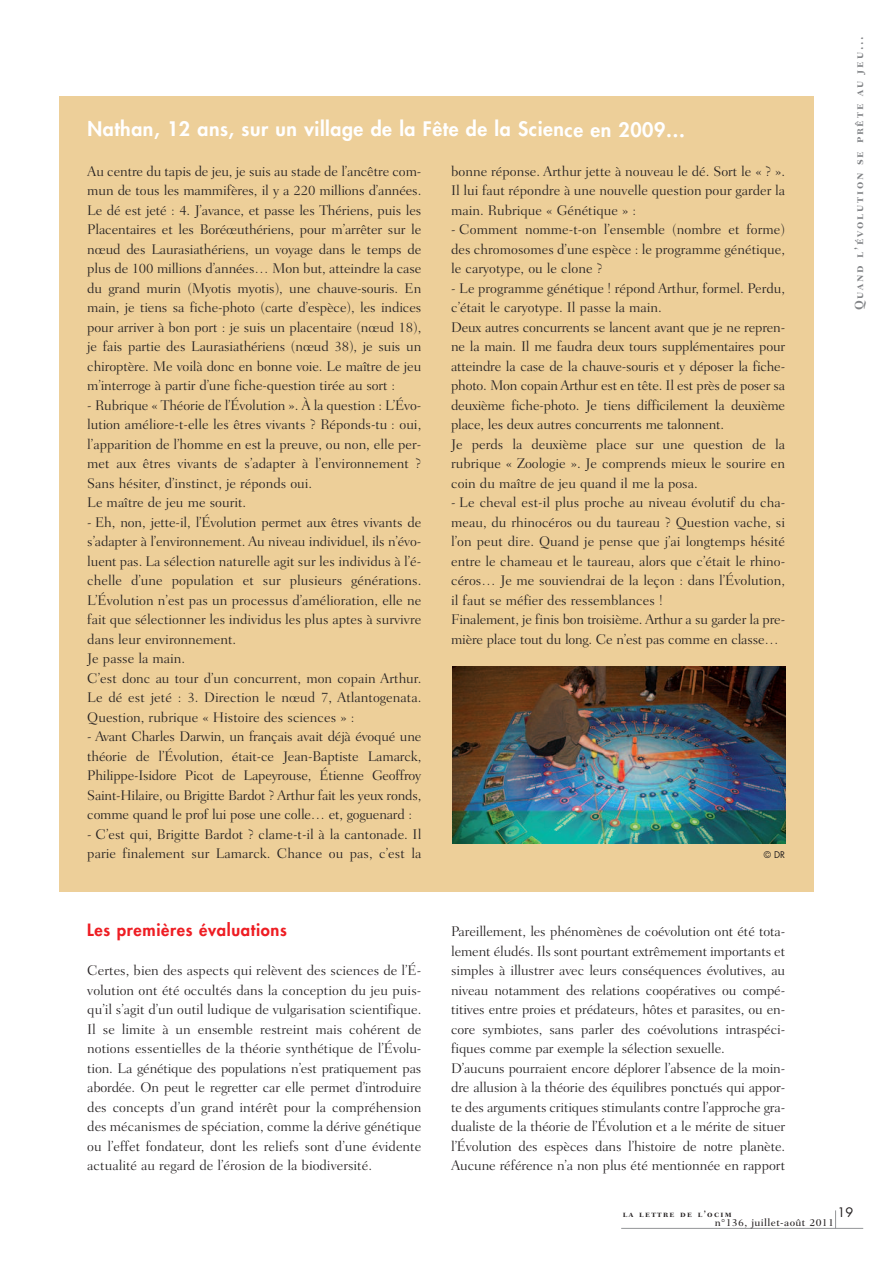
<style>
.page{position:relative;width:893px;height:1263px;background:#fff}
.page>*{position:absolute;margin:0;border:0;box-sizing:border-box;transform-origin:0 0}
.t1{font:800 19.5px "Futura";letter-spacing:.03em;color:#fff}
.t2{font:800 16.5px "Futura";letter-spacing:.04em;color:#ee1d23}
.t3{font:300 14.25px/19.5px "Fairfield LH";letter-spacing:-.01em;color:#231f20}
.t4{font:12.75px "Futura";color:#231f20}
.t5{font:12px "Fairfield LH Bold SC";letter-spacing:.15em;color:#808285}
.t6{font:500 10.5px "Fairfield LH";letter-spacing:.04em;color:#231f20}
.t7{font:9px "Fairfield LH Bold SC";letter-spacing:.15em;color:#231f20}
.t8{font:9px "Futura";color:#231f20}
</style>
<div class="page">
<svg style="left:835px;top:1210px;width:1px;height:18px"></svg>
<hr style="left:621px;top:1228px;width:242px;height:1px;background:#939598">
<div style="left:60px;top:97px;width:754px;height:795px;background:#edcf99"></div>
<img style="left:452px;top:666px;width:334px;height:177px">
<h1 class="t1" style="left:87px;top:120px;width:599px">Nathan, 12 ans, sur un village de la Fête de la Science en 2009…</h1>
<p class="t3" style="left:87px;top:162px;width:336px;text-align:justify">Au centre du tapis de jeu, je suis au stade de l’ancêtre com&shy;mun de tous les mammifères, il y a 220 millions d’années.<br>Le dé est jeté : 4. J’avance, et passe les Thériens, puis les Placentaires et les Boréœuthériens, pour m’arrêter sur le nœud des Laurasiathériens, un voyage dans le temps de plus de 100 millions d’années… Mon but, atteindre la case du grand murin (Myotis myotis), une chauve-souris. En main, je tiens sa fiche-photo (carte d’espèce), les indices pour arriver à bon port : je suis un placentaire (nœud 18), je fais partie des Laurasiathériens (nœud 38), je suis un chiroptère. Me voilà donc en bonne voie. Le maître de jeu m’interroge à partir d’une fiche-question tirée au sort :</p>
<p class="t3" style="left:87px;top:396px;width:336px">- Rubrique « Théorie de l’Évolution ». À la question : L’Évo&shy;lution améliore-t-elle les êtres vivants ? Réponds-tu : oui, l’apparition de l’homme en est la preuve, ou non, elle per&shy;met aux êtres vivants de s’adapter à l’environnement ?<br>Sans hésiter, d’instinct, je réponds oui.<br>Le maître de jeu me sourit.</p>
<p class="t3" style="left:87px;top:513px;width:336px">- Eh, non, jette-il, l’Évolution permet aux êtres vivants de s’adapter à l’environnement. Au niveau individuel, ils n’évo&shy;luent pas. La sélection naturelle agit sur les individus à l’é&shy;chelle d’une population et sur plusieurs générations.<br>L’Évolution n’est pas un processus d’amélioration, elle ne fait que sélectionner les individus les plus aptes à survivre dans leur environnement.<br>Je passe la main.<br>C’est donc au tour d’un concurrent, mon copain Arthur.<br>Le dé est jeté : 3. Direction le nœud 7, Atlantogenata.<br>Question, rubrique « Histoire des sciences » :</p>
<p class="t3" style="left:87px;top:728px;width:336px;text-align:justify">- Avant Charles Darwin, un français avait déjà évoqué une théorie de l’Évolution, était-ce Jean-Baptiste Lamarck, Philippe-Isidore Picot de Lapeyrouse, Étienne Geoffroy Saint-Hilaire, ou Brigitte Bardot ? Arthur fait les yeux ronds, comme quand le prof lui pose une colle… et, goguenard :</p>
<p class="t3" style="left:87px;top:825px;width:336px">- C’est qui, Brigitte Bardot ? clame-t-il à la cantonade. Il parie finalement sur Lamarck. Chance ou pas, c’est la</p>
<p class="t3" style="left:451px;top:162px;width:336px;text-align:justify">bonne réponse. Arthur jette à nouveau le dé. Sort le « ? ».<br>Il lui faut répondre à une nouvelle question pour garder la main. Rubrique « Génétique » :</p>
<p class="t3" style="left:451px;top:221px;width:336px;text-align:justify">- Comment nomme-t-on l’ensemble (nombre et forme) des chromosomes d’une espèce : le programme génétique, le caryotype, ou le clone ?</p>
<p class="t3" style="left:451px;top:279px;width:336px">- Le programme génétique ! répond Arthur, formel. Perdu, c’était le caryotype. Il passe la main.<br>Deux autres concurrents se lancent avant que je ne repren&shy;ne la main. Il me faudra deux tours supplémentaires pour atteindre la case de la chauve-souris et y déposer la fiche&shy;photo. Mon copain Arthur est en tête. Il est près de poser sa deuxième fiche-photo. Je tiens difficilement la deuxième place, les deux autres concurrents me talonnent.<br>Je perds la deuxième place sur une question de la rubrique « Zoologie ». Je comprends mieux le sourire en coin du maître de jeu quand il me la posa.</p>
<p class="t3" style="left:451px;top:494px;width:336px">- Le cheval est-il plus proche au niveau évolutif du cha&shy;meau, du rhinocéros ou du taureau ? Question vache, si l’on peut dire. Quand je pense que j’ai longtemps hésité entre le chameau et le taureau, alors que c’était le rhino&shy;céros… Je me souviendrai de la leçon : dans l’Évolution, il faut se méfier des ressemblances !<br>Finalement, je finis bon troisième. Arthur a su garder la pre&shy;mière place tout du long. Ce n’est pas comme en classe…</p>
<p class="t8" style="left:764px;top:850px;width:23px">© DR</p>
<p class="t2" style="left:87px;top:922px;width:201px">Les premières évaluations</p>
<p class="t3" style="left:87px;top:962px;width:336px;text-align:justify">Certes, bien des aspects qui relèvent des sciences de l’É&shy;volution ont été occultés dans la conception du jeu puis&shy;qu’il s’agit d’un outil ludique de vulgarisation scientifique.<br>Il se limite à un ensemble restreint mais cohérent de notions essentielles de la théorie synthétique de l’Évolu&shy;tion. La génétique des populations n’est pratiquement pas abordée. On peut le regretter car elle permet d’introduire des concepts d’un grand intérêt pour la compréhension des mécanismes de spéciation, comme la dérive génétique ou l’effet fondateur, dont les reliefs sont d’une évidente actualité au regard de l’érosion de la biodiversité.</p>
<p class="t3" style="left:451px;top:923px;width:336px">Pareillement, les phénomènes de coévolution ont été tota&shy;lement éludés. Ils sont pourtant extrêmement importants et simples à illustrer avec leurs conséquences évolutives, au niveau notamment des relations coopératives ou compé&shy;titives entre proies et prédateurs, hôtes et parasites, ou en&shy;core symbiotes, sans parler des coévolutions intraspéci&shy;fiques comme par exemple la sélection sexuelle.<br>D’aucuns pourraient encore déplorer l’absence de la moin&shy;dre allusion à la théorie des équilibres ponctués qui appor&shy;te des arguments critiques stimulants contre l’approche gra&shy;dualiste de la théorie de l’Évolution et a le mérite de situer l’Évolution des espèces dans l’histoire de notre planète.<br>Aucune référence n’a non plus été mentionnée en rapport</p>
<p class="t5" style="left:854px;top:310px;width:275px;rotate:-90deg">Quand l’évolution se prête au jeu...</p>
<p class="t4" style="left:837px;top:1206px;width:17px">19</p>
<p class="t7" style="left:623px;top:1210px;width:110px">la lettre de l’ocim</p>
<p class="t6" style="left:715px;top:1218px;width:121px">n°136, juillet-août 2011</p>
</div>
